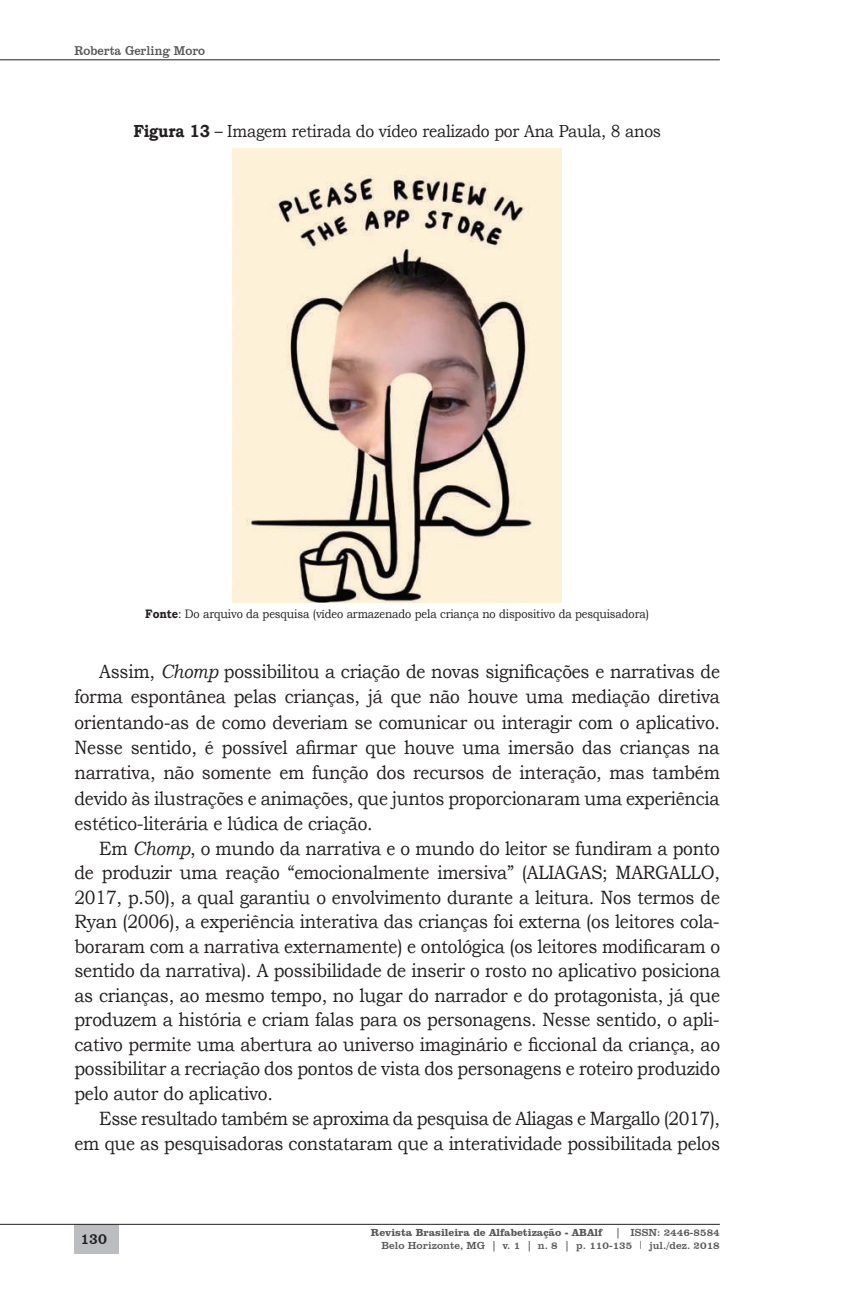
<style>
.page{position:relative;width:844px;height:1290px;background:#fff}
.page>*{position:absolute;margin:0;border:0;box-sizing:border-box;transform-origin:0 0}
.t1{font:19.25px/24.5px "Bookman Old Style";letter-spacing:-.015em;color:#231f20;text-align:justify;scale:.9 1}
.t2{font:17.5px "Bookman Old Style";letter-spacing:-.015em;color:#231f20;scale:.9 1}
.t3{font:15.75px "Clarendon BT";color:#231f20;scale:.9 1}
.t4{font:13.12px "Clarendon BT";color:#57585a;scale:.9 1}
.t5{font:12.25px "Bookman Old Style";letter-spacing:-.01em;color:#231f20;scale:.9 1}
.t6{font:10.5px/12.6px "Clarendon BT";color:#57585a;text-align:right}
.s1{font-weight:700}
.s2{font-style:italic}
</style>
<div class="page">
<div style="left:74px;top:1224px;width:45px;height:29px;background:#bcbdc0"></div>
<hr style="left:0;top:1224px;width:719px;height:1px;background:#231f20">
<hr style="left:0;top:60px;width:719px;height:1px;background:#231f20">
<img style="left:232px;top:149px;width:329px;height:454px">
<p class="t4" style="left:74px;top:42px;width:146px">Roberta Gerling Moro</p>
<p class="t2" style="left:133px;top:119px;width:588px"><span class="s1">Figura 13</span> – Imagem retirada do vídeo realizado por Ana Paula, 8 anos</p>
<p class="t5" style="left:145px;top:606px;width:561px"><span class="s1">Fonte</span>: Do arquivo da pesquisa (vídeo armazenado pela criança no dispositivo da pesquisadora)</p>
<p class="t1" style="left:74px;top:659px;width:718px;line-height:25.4px;text-indent:25px">Assim, <span class="s2">Chomp</span> possibilitou a criação de novas significações e narrativas de forma espontânea pelas crianças, já que não houve uma mediação diretiva orientando-as de como deveriam se comunicar ou interagir com o aplicativo.<br>Nesse sentido, é possível afirmar que houve uma imersão das crianças na narrativa, não somente em função dos recursos de interação, mas também devido às ilustrações e animações, que juntos proporcionaram uma experiência estético-literária e lúdica de criação.</p>
<p class="t1" style="left:74px;top:836px;width:718px;text-indent:25px">Em <span class="s2">Chomp</span>, o mundo da narrativa e o mundo do leitor se fundiram a ponto de produzir uma reação “emocionalmente imersiva” (ALIAGAS; MARGALLO, 2017, p.50), a qual garantiu o envolvimento durante a leitura. Nos termos de Ryan (2006), a experiência interativa das crianças foi externa (os leitores cola&shy;boraram com a narrativa externamente) e ontológica (os leitores modificaram o sentido da narrativa). A possibilidade de inserir o rosto no aplicativo posiciona as crianças, ao mesmo tempo, no lugar do narrador e do protagonista, já que produzem a história e criam falas para os personagens. Nesse sentido, o apli&shy;cativo permite uma abertura ao universo imaginário e ficcional da criança, ao possibilitar a recriação dos pontos de vista dos personagens e roteiro produzido pelo autor do aplicativo.</p>
<p class="t1" style="left:74px;top:1106px;width:718px;line-height:25.4px;text-align:right">Esse resultado também se aproxima da pesquisa de Aliagas e Margallo (2017), em que as pesquisadoras constataram que a interatividade possibilitada pelos</p>
<p class="t3" style="left:80px;top:1229px;width:31px">130</p>
<p class="t6" style="left:371px;top:1226px;width:350px"><span class="s1">Revista Brasileira de Alfabetização - ABAlf</span> | ISSN: 2446-8584<br>Belo Horizonte, MG | v. 1 | n. 8 | p. 110-135 <sup>|</sup> jul./dez. 2018</p>
</div>
